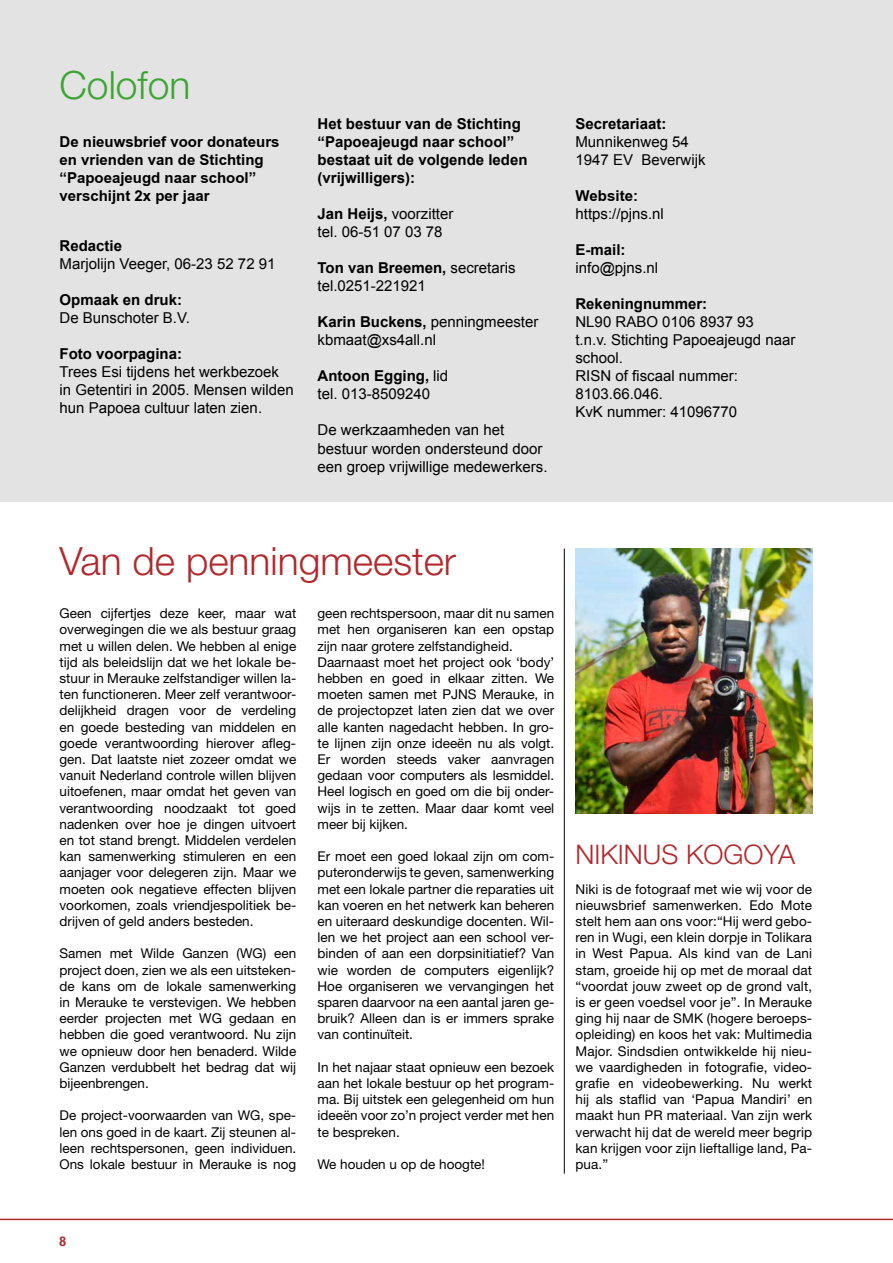
<style>
.page{position:relative;width:893px;height:1263px;background:#fff}
.page>*{position:absolute;margin:0;border:0;box-sizing:border-box;transform-origin:0 0}
.t1{font:300 39px "Helvetica Neue";color:#b3282c}
.t2{font:300 39px "Helvetica Neue";color:#3ca432}
.t3{font:300 27px "Helvetica Neue";color:#b3282c}
.t4{font:15px/18px "Arial";color:#000}
.t5{font:700 15px/18px "Arial";color:#000}
.t6{font:700 15px/18px "Arial";color:#000}
.t7{font:13.5px/16.2px "Helvetica Neue";color:#000;text-align:justify}
.t8{font:700 condensed 13.5px "Helvetica Neue";color:#b3282c}
.s1{font-weight:700}
</style>
<div class="page">
<div style="left:0;top:0;width:893px;height:502px;background:#e3e3e3"></div>
<hr style="left:564px;top:549px;width:1px;height:625px;background:#000">
<img style="left:575px;top:549px;width:237px;height:264px">
<hr style="left:0;top:1219px;width:893px;height:1px;background:#b3282c">
<h1 class="t2" style="left:60px;top:61px;width:132px">Colofon</h1>
<p class="t6" style="left:60px;top:133px;width:222px">De nieuwsbrief voor donateurs en vrienden van de Stichting “Papoeajeugd naar school” verschijnt 2x per jaar</p>
<p class="t5" style="left:60px;top:237px;width:64px">Redactie</p>
<p class="t4" style="left:60px;top:255px;width:217px">Marjolijn Veeger, 06-23 52 72 91</p>
<p class="t5" style="left:60px;top:291px;width:124px">Opmaak en druk:</p>
<p class="t4" style="left:60px;top:309px;width:132px">De Bunschoter B.V.</p>
<p class="t5" style="left:60px;top:345px;width:124px">Foto voorpagina:</p>
<p class="t4" style="left:60px;top:363px;width:236px">Trees Esi tijdens het werkbezoek in Getentiri in 2005. Mensen wilden hun Papoea cultuur laten zien.</p>
<p class="t5" style="left:317px;top:116px;width:212px">Het bestuur van de Stichting “Papoeajeugd naar school” bestaat uit de volgende leden (vrijwilligers):</p>
<p class="t4" style="left:317px;top:205px;width:137px"><span class="s1">Jan Heijs,</span> voorzitter tel. 06-51 07 03 78</p>
<p class="t4" style="left:317px;top:259px;width:200px"><span class="s1">Ton van Breemen,</span> secretaris tel.0251-221921</p>
<p class="t4" style="left:317px;top:313px;width:222px"><span class="s1">Karin Buckens,</span> penningmeester kbmaat@xs4all.nl</p>
<p class="t4" style="left:317px;top:367px;width:132px"><span class="s1">Antoon Egging,</span> lid tel. 013-8509240</p>
<p class="t4" style="left:317px;top:421px;width:232px">De werkzaamheden van het bestuur worden ondersteund door een groep vrijwillige medewerkers.</p>
<p class="t5" style="left:575px;top:116px;width:92px">Secretariaat:</p>
<p class="t4" style="left:575px;top:133px;width:132px">Munnikenweg 54<br>1947 EV Beverwijk</p>
<p class="t6" style="left:575px;top:187px;width:64px">Website:</p>
<p class="t4" style="left:575px;top:205px;width:90px">https://pjns.nl</p>
<p class="t5" style="left:575px;top:242px;width:52px">E-mail:</p>
<p class="t4" style="left:575px;top:259px;width:84px">info@pjns.nl</p>
<p class="t5" style="left:575px;top:296px;width:133px">Rekeningnummer:</p>
<p class="t4" style="left:575px;top:313px;width:221px">NL90 RABO 0106 8937 93<br>t.n.v. Stichting Papoeajeugd naar school.<br>RISN of fiscaal nummer:<br>8103.66.046.<br>KvK nummer: 41096770</p>
<h1 class="t1" style="left:60px;top:537px;width:398px">Van de penningmeester</h1>
<p class="t7" style="left:60px;top:605px;width:238px">Geen cijfertjes deze keer, maar wat overwegingen die we als bestuur graag met u willen delen. We hebben al enige tijd als beleidslijn dat we het lokale be&shy;stuur in Merauke zelfstandiger willen la&shy;ten functioneren. Meer zelf verantwoor&shy;delijkheid dragen voor de verdeling en goede besteding van middelen en goede verantwoording hierover afleg&shy;gen. Dat laatste niet zozeer omdat we vanuit Nederland controle willen blijven uitoefenen, maar omdat het geven van verantwoording noodzaakt tot goed nadenken over hoe je dingen uitvoert en tot stand brengt. Middelen verdelen kan samenwerking stimuleren en een aanjager voor delegeren zijn. Maar we moeten ook negatieve effecten blijven voorkomen, zoals vriendjespolitiek be&shy;drijven of geld anders besteden.</p>
<p class="t7" style="left:60px;top:945px;width:238px">Samen met Wilde Ganzen (WG) een project doen, zien we als een uitsteken&shy;de kans om de lokale samenwerking in Merauke te verstevigen. We hebben eerder projecten met WG gedaan en hebben die goed verantwoord. Nu zijn we opnieuw door hen benaderd. Wilde Ganzen verdubbelt het bedrag dat wij bijeenbrengen.</p>
<p class="t7" style="left:60px;top:1107px;width:238px">De project-voorwaarden van WG, spe&shy;len ons goed in de kaart. Zij steunen al&shy;leen rechtspersonen, geen individuen.<br>Ons lokale bestuur in Merauke is nog</p>
<p class="t7" style="left:317px;top:605px;width:238px;text-align:left">geen rechtspersoon, maar dit nu samen met hen organiseren kan een opstap zijn naar grotere zelfstandigheid.<br>Daarnaast moet het project ook ‘body’ hebben en goed in elkaar zitten. We moeten samen met PJNS Merauke, in de projectopzet laten zien dat we over alle kanten nagedacht hebben. In gro&shy;te lijnen zijn onze ideeën nu als volgt.<br>Er worden steeds vaker aanvragen gedaan voor computers als lesmiddel.<br>Heel logisch en goed om die bij onder&shy;wijs in te zetten. Maar daar komt veel meer bij kijken.</p>
<p class="t7" style="left:317px;top:848px;width:238px">Er moet een goed lokaal zijn om com&shy;puteronderwijs te geven, samenwerking met een lokale partner die reparaties uit kan voeren en het netwerk kan beheren en uiteraard deskundige docenten. Wil&shy;len we het project aan een school ver&shy;binden of aan een dorpsinitiatief? Van wie worden de computers eigenlijk?<br>Hoe organiseren we vervangingen het sparen daarvoor na een aantal jaren ge&shy;bruik? Alleen dan is er immers sprake van continuïteit.</p>
<p class="t7" style="left:317px;top:1059px;width:238px">In het najaar staat opnieuw een bezoek aan het lokale bestuur op het program&shy;ma. Bij uitstek een gelegenheid om hun ideeën voor zo’n project verder met hen te bespreken.</p>
<p class="t7" style="left:317px;top:1156px;width:169px">We houden u op de hoogte!</p>
<h2 class="t3" style="left:575px;top:838px;width:221px">NIKINUS KOGOYA</h2>
<p class="t7" style="left:575px;top:880px;width:238px">Niki is de fotograaf met wie wij voor de nieuwsbrief samenwerken. Edo Mote stelt hem aan ons voor:“Hij werd gebo&shy;ren in Wugi, een klein dorpje in Tolikara in West Papua. Als kind van de Lani stam, groeide hij op met de moraal dat “voordat jouw zweet op de grond valt, is er geen voedsel voor je”. In Merauke ging hij naar de SMK (hogere beroeps&shy;opleiding) en koos het vak: Multimedia Major. Sindsdien ontwikkelde hij nieu&shy;we vaardigheden in fotografie, video&shy;grafie en videobewerking. Nu werkt hij als staflid van ‘Papua Mandiri’ en maakt hun PR materiaal. Van zijn werk verwacht hij dat de wereld meer begrip kan krijgen voor zijn lieftallige land, Pa&shy;pua.”</p>
<p class="t8" style="left:60px;top:1233px;width:8px">8</p>
</div>
